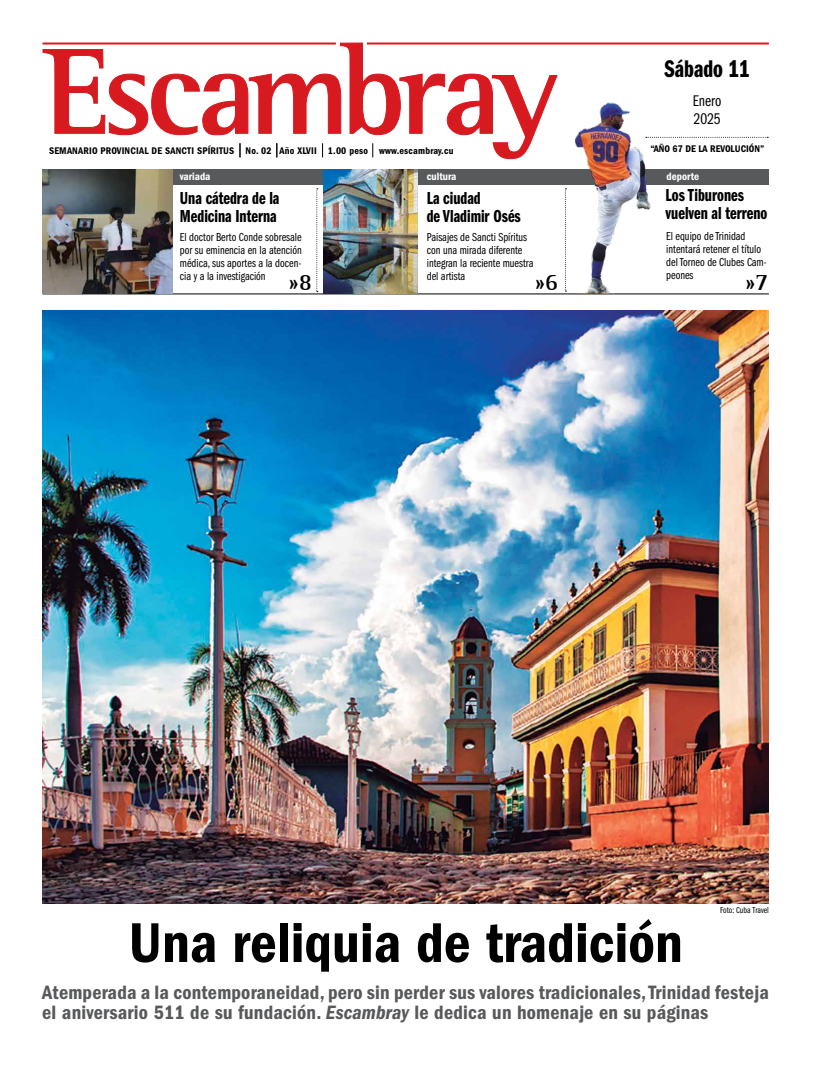
<style>
.page{position:relative;width:820px;height:1080px;background:#fff}
.page>*{position:absolute;margin:0;border:0;box-sizing:border-box;transform-origin:0 0}
.t1{font:58px "ITC Franklin Gothic Std Dm Cd";color:#000}
.t2{font:25px "ITC Franklin Gothic Std Dm Cp";color:#000}
.t3{font:700 24px "AT Rotis Semi Serif";color:#000}
.t4{font:20px/20px "ITC Franklin Gothic Std Dm Cd";letter-spacing:.01em;color:#58595b}
.t5{font:18px/18px "ITC Franklin Gothic Std Dm Cp";color:#000}
.t6{font:16px/18px "ITC Franklin Gothic Std Bk Cp";color:#000}
.t7{font:12px/13px "ITC Franklin Gothic Std Bk Cp";color:#000}
.t8{font:11px "ITC Franklin Gothic Std Dm Cd";color:#fff}
.t9{font:10px "ITC Franklin Gothic Std Dm Cd";letter-spacing:.02em;color:#000}
.t10{font:9px "ITC Franklin Gothic Std Bk Cp";color:#000}
.s1{font-family:"ITC Franklin Gothic Std Dm Cd It"}
</style>
<div class="page">
<div style="left:173px;top:169px;width:595px;height:16px;background:#58595b"></div>
<svg style="left:316px;top:188px;width:2px;height:104px"></svg>
<svg style="left:565px;top:188px;width:1px;height:104px"></svg>
<svg style="left:42px;top:42px;width:516px;height:118px"></svg>
<hr style="left:367px;top:43px;width:401px;height:2px;background:#d71920">
<hr style="left:42px;top:43px;width:294px;height:2px;background:#d71920">
<svg style="left:654px;top:137px;width:113px;height:1px"></svg>
<hr style="left:43px;top:293px;width:725px;height:1px;background:#000">
<img style="left:323px;top:169px;width:94px;height:124px">
<img style="left:43px;top:169px;width:130px;height:124px">
<img style="left:43px;top:310px;width:725px;height:594px">
<img style="left:571px;top:102px;width:82px;height:192px">
<p class="t9" style="left:49px;top:145px;width:258px">Semanario provincial de sancti spíritus No. 02 Año XLVII</p>
<p class="t9" style="left:328px;top:145px;width:127px">1.00 peso www.escambray.cu</p>
<p class="t8" style="left:180px;top:171px;width:32px">variada</p>
<p class="t8" style="left:426px;top:170px;width:31px">cultura</p>
<h3 class="t5" style="left:180px;top:190px;width:101px">Una cátedra de la<br>Medicina Interna</h3>
<h3 class="t5" style="left:426px;top:189px;width:95px">La ciudad<br>de Vladimir Osés</h3>
<h2 class="t2" style="left:664px;top:55px;width:86px">Sábado 11</h2>
<h3 class="t6" style="left:692px;top:92px;width:30px">Enero<br>2025</h3>
<p class="t9" style="left:650px;top:143px;width:66px">“AÑO 67 DE LA REVOLUCI</p>
<p class="t9" style="left:748px;top:143px;width:17px">ÓN”</p>
<p class="t8" style="left:666px;top:170px;width:34px">deporte</p>
<h3 class="t5" style="left:665px;top:187px;width:103px">Los Tiburones vuelven al terreno</h3>
<p class="t7" style="left:180px;top:231px;width:123px;text-align:justify">El doctor Berto Conde sobresale por su eminencia en la atención médica, sus aportes a la docen&shy;cia y a la investigación</p>
<p class="t7" style="left:426px;top:231px;width:108px">Paisajes de Sancti Spíritus con una mirada diferente integran la reciente muestra del artista</p>
<p class="t7" style="left:666px;top:230px;width:102px">El equipo de Trinidad intentará retener el título del Torneo de Clubes Cam&shy;peones</p>
<h3 class="t3" style="left:288px;top:268px;width:25px">»8</h3>
<h3 class="t3" style="left:534px;top:268px;width:25px">»6</h3>
<h3 class="t3" style="left:744px;top:268px;width:25px">»7</h3>
<h1 class="t1" style="left:128px;top:910px;width:555px">Una reliquia de tradición</h1>
<p class="t10" style="left:719px;top:905px;width:50px">Foto: Cuba Travel</p>
<h3 class="t4" style="left:42px;top:983px;width:727px">Atemperada a la contemporaneidad, pero sin perder sus valores tradicionales, Trinidad festeja el aniversario 511 de su fundación. <span class="s1">Escambray</span> le dedica un homenaje en su páginas</h3>
</div>
